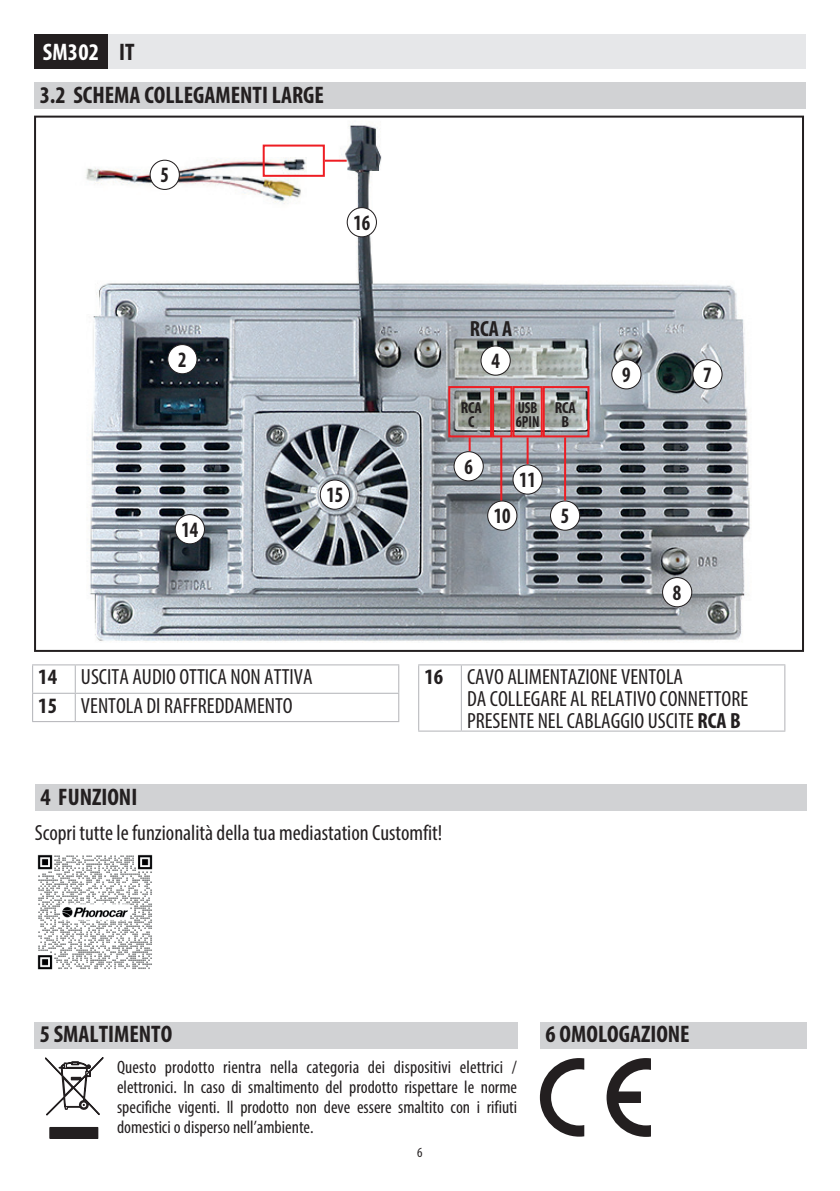
<style>
.page{position:relative;width:840px;height:1191px;background:#fff}
.page>*{position:absolute;margin:0;border:0;box-sizing:border-box;transform-origin:0 0}
.t1{font:700 condensed 24px "Myriad Pro";color:#231f20}
.t2{font:700 condensed 24px "Myriad Pro";letter-spacing:.01em;color:#fff}
.t3{font:condensed 22px/22px "Myriad Pro";color:#231f20}
.t4{font:700 condensed 22px "Myriad Pro";color:#231f20;scale:.9 1}
.t5{font:700 condensed 22px "Myriad Pro";color:#231f20}
.t6{font:condensed 18px/20px "Myriad Pro";color:#231f20;text-align:justify}
.t7{font:700 condensed 16px/14px "Myriad Pro";color:#231f20;text-align:center}
.t8{font:700 condensed 16px/14px "Myriad Pro";color:#231f20;scale:.9 1}
.t9{font:condensed 14px "Myriad Pro";color:#231f20}
.s1{color:#231f20}
.s2{font-weight:700}
</style>
<div class="page">
<div style="left:108px;top:34px;width:697px;height:34px;background:#e6e7e9"></div>
<div style="left:34px;top:34px;width:74px;height:34px;background:#231f20"></div>
<hr style="left:32px;top:664px;width:43px;height:1px;background:#b2b3b7">
<hr style="left:75px;top:664px;width:324px;height:1px;background:#b2b3b7">
<hr style="left:32px;top:693px;width:43px;height:1px;background:#b2b3b7">
<svg style="left:32px;top:665px;width:1px;height:56px"></svg>
<hr style="left:75px;top:693px;width:324px;height:1px;background:#b2b3b7">
<svg style="left:75px;top:665px;width:1px;height:56px"></svg>
<svg style="left:398px;top:665px;width:1px;height:56px"></svg>
<hr style="left:32px;top:721px;width:43px;height:1px;background:#b2b3b7">
<hr style="left:75px;top:721px;width:324px;height:1px;background:#b2b3b7">
<hr style="left:418px;top:664px;width:43px;height:1px;background:#b2b3b7">
<hr style="left:418px;top:665px;width:1px;height:65px;background:#b2b3b7">
<hr style="left:461px;top:664px;width:323px;height:1px;background:#b2b3b7">
<hr style="left:460px;top:665px;width:1px;height:65px;background:#b2b3b7">
<hr style="left:783px;top:665px;width:1px;height:65px;background:#b2b3b7">
<hr style="left:418px;top:730px;width:43px;height:1px;background:#b2b3b7">
<hr style="left:461px;top:730px;width:323px;height:1px;background:#b2b3b7">
<img style="left:89px;top:121px;width:661px;height:520px">
<div style="left:34px;top:83px;width:771px;height:26px;background:#d1d2d4"></div>
<div style="left:168px;top:344px;width:29px;height:30px;background:#fff;border-radius:50%"></div>
<div style="left:167px;top:344px;width:30px;height:30px;border:1px solid #231f20;border-radius:50%"></div>
<div style="left:175px;top:514px;width:29px;height:30px;background:#fff;border-radius:50%"></div>
<div style="left:175px;top:514px;width:30px;height:30px;border:1px solid #231f20;border-radius:50%"></div>
<div style="left:320px;top:480px;width:29px;height:29px;background:#fff;border-radius:50%"></div>
<div style="left:319px;top:479px;width:31px;height:31px;border:1px solid #231f20;border-radius:50%"></div>
<div style="left:347px;top:208px;width:29px;height:29px;background:#fff;border-radius:50%"></div>
<div style="left:346px;top:207px;width:31px;height:30px;border:1px solid #231f20;border-radius:50%"></div>
<div style="left:480px;top:346px;width:30px;height:29px;background:#fff;border-radius:50%"></div>
<div style="left:480px;top:345px;width:30px;height:31px;border:1px solid #231f20;border-radius:50%"></div>
<div style="left:611px;top:360px;width:29px;height:29px;background:#fff;border-radius:50%"></div>
<div style="left:611px;top:359px;width:30px;height:30px;border:1px solid #231f20;border-radius:50%"></div>
<div style="left:692px;top:360px;width:29px;height:29px;background:#fff;border-radius:50%"></div>
<div style="left:692px;top:359px;width:30px;height:30px;border:1px solid #231f20;border-radius:50%"></div>
<div style="left:662px;top:577px;width:29px;height:30px;background:#fff;border-radius:50%"></div>
<div style="left:661px;top:577px;width:31px;height:30px;border:1px solid #231f20;border-radius:50%"></div>
<div style="left:550px;top:501px;width:29px;height:29px;background:#fff;border-radius:50%"></div>
<div style="left:549px;top:500px;width:31px;height:31px;border:1px solid #231f20;border-radius:50%"></div>
<div style="left:454px;top:452px;width:29px;height:29px;background:#fff;border-radius:50%"></div>
<div style="left:453px;top:451px;width:30px;height:30px;border:1px solid #231f20;border-radius:50%"></div>
<div style="left:512px;top:465px;width:30px;height:29px;background:#fff;border-radius:50%"></div>
<div style="left:512px;top:464px;width:30px;height:30px;border:1px solid #231f20;border-radius:50%"></div>
<div style="left:487px;top:501px;width:29px;height:29px;background:#fff;border-radius:50%"></div>
<div style="left:487px;top:500px;width:30px;height:31px;border:1px solid #231f20;border-radius:50%"></div>
<img style="left:85px;top:146px;width:221px;height:74px">
<div style="left:150px;top:160px;width:29px;height:29px;background:#fff;border-radius:50%"></div>
<div style="left:149px;top:160px;width:31px;height:30px;border:1px solid #231f20;border-radius:50%"></div>
<div style="left:262px;top:145px;width:62px;height:32px;border:2px solid #ee1d23"></div>
<hr style="left:324px;top:160px;width:22px;height:2px;background:#ee1d23">
<div style="left:448px;top:386px;width:44px;height:51px;border:2px solid #ee1d23"></div>
<div style="left:492px;top:386px;width:20px;height:51px;border:2px solid #ee1d23"></div>
<div style="left:512px;top:386px;width:30px;height:51px;border:2px solid #ee1d23"></div>
<div style="left:542px;top:386px;width:47px;height:51px;border:2px solid #ee1d23"></div>
<svg style="left:468px;top:437px;width:2px;height:14px"></svg>
<hr style="left:500px;top:437px;width:2px;height:63px;background:#ee1d23">
<hr style="left:563px;top:437px;width:2px;height:63px;background:#ee1d23">
<hr style="left:526px;top:437px;width:2px;height:27px;background:#ee1d23">
<div style="left:35px;top:784px;width:771px;height:26px;background:#d1d2d4"></div>
<img style="left:37px;top:854px;width:116px;height:116px">
<div style="left:34px;top:1022px;width:483px;height:26px;background:#d1d2d4"></div>
<svg style="left:606px;top:1058px;width:44px;height:78px"></svg>
<svg style="left:539px;top:1058px;width:45px;height:78px"></svg>
<div style="left:539px;top:1022px;width:267px;height:26px;background:#d1d2d4"></div>
<svg style="left:45px;top:1057px;width:59px;height:82px"></svg>
<h1 class="t2" style="left:43px;top:37px;width:93px">SM302 <span class="s1">IT</span></h1>
<h1 class="t1" style="left:40px;top:80px;width:286px">3.2 SCHEMA COLLEGAMENTI LARGE</h1>
<p class="t4" style="left:160px;top:161px;width:11px">5</p>
<p class="t4" style="left:178px;top:345px;width:11px">2</p>
<p class="t4" style="left:181px;top:515px;width:20px">14</p>
<p class="t4" style="left:353px;top:208px;width:20px">16</p>
<p class="t4" style="left:326px;top:481px;width:20px">15</p>
<p class="t5" style="left:469px;top:315px;width:44px">RCA A</p>
<p class="t4" style="left:491px;top:347px;width:11px">4</p>
<p class="t7" style="left:460px;top:400px;width:23px">RCA<br>C</p>
<p class="t7" style="left:554px;top:400px;width:23px">RCA<br>B</p>
<p class="t8" style="left:515px;top:400px;width:28px">USB<br>6PIN</p>
<p class="t4" style="left:464px;top:452px;width:11px">6</p>
<p class="t4" style="left:493px;top:502px;width:20px">10</p>
<p class="t4" style="left:519px;top:466px;width:20px">11</p>
<p class="t4" style="left:560px;top:502px;width:11px">5</p>
<p class="t4" style="left:621px;top:361px;width:11px">9</p>
<p class="t4" style="left:702px;top:361px;width:11px">7</p>
<p class="t4" style="left:672px;top:578px;width:11px">8</p>
<p class="t3" style="left:38px;top:662px;width:276px;line-height:28.4px"><span class="s2">14</span> USCITA AUDIO OTTICA NON ATTIVA<br><span class="s2">15</span> VENTOLA DI RAFFREDDAMENTO</p>
<p class="t3" style="left:467px;top:665px;width:282px;text-indent:-43px"><span class="s2">16</span> CAVO ALIMENTAZIONE VENTOLA<br>DA COLLEGARE AL RELATIVO CONNETTORE<br>PRESENTE NEL CABLAGGIO USCITE <span class="s2">RCA B</span></p>
<h1 class="t1" style="left:40px;top:781px;width:98px">4 FUNZIONI</h1>
<p class="t3" style="left:35px;top:821px;width:409px">Scopri tutte le funzionalità della tua mediastation Customfit!</p>
<h1 class="t1" style="left:40px;top:1019px;width:134px">5 SMALTIMENTO</h1>
<h1 class="t1" style="left:545px;top:1019px;width:146px">6 OMOLOGAZIONE</h1>
<p class="t6" style="left:117px;top:1056px;width:401px">Questo prodotto rientra nella categoria dei dispositivi elettrici / elettronici. In caso di smaltimento del prodotto rispettare le norme specifiche vigenti. Il prodotto non deve essere smaltito con i rifiuti domestici o disperso nell’ambiente.</p>
<p class="t9" style="left:417px;top:1144px;width:7px">6</p>
</div>
